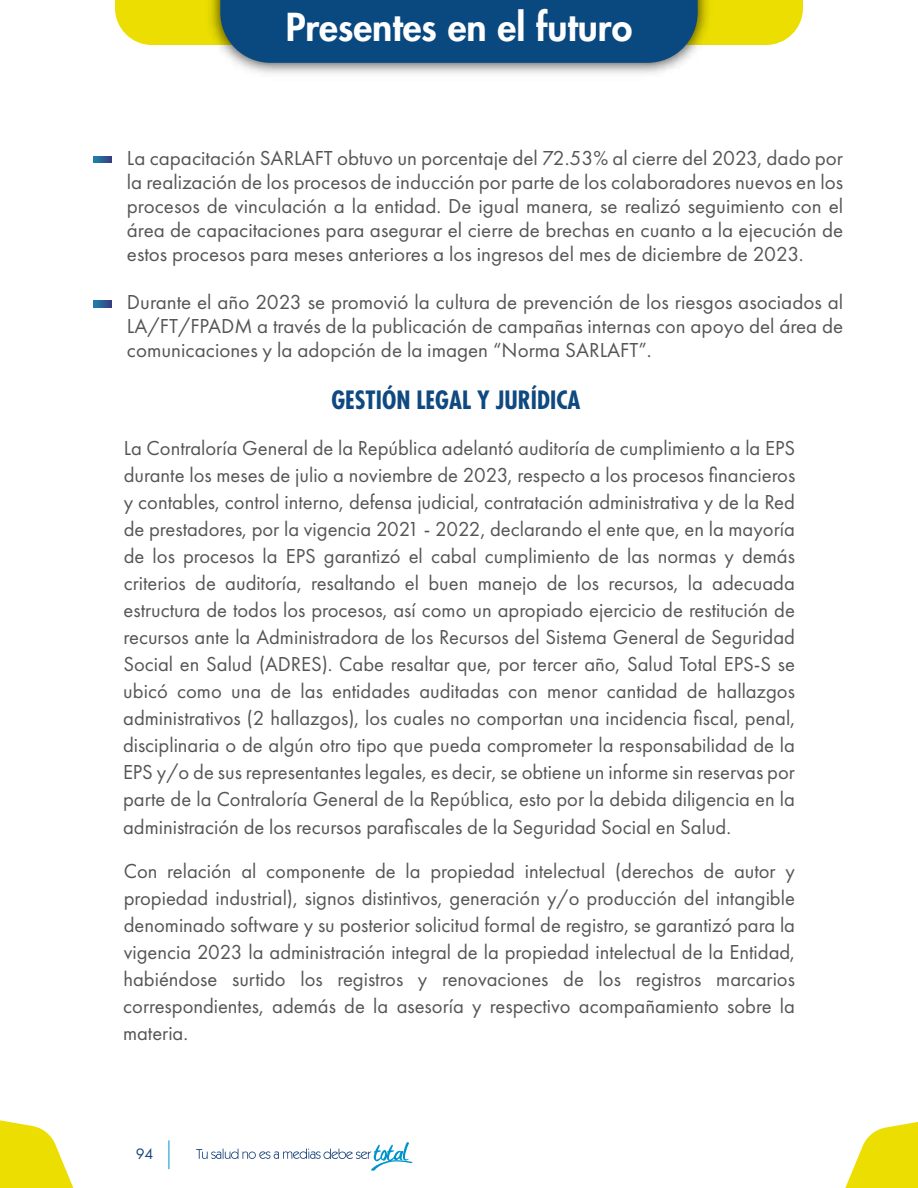
<style>
.page{position:relative;width:918px;height:1188px;background:#fff}
.page>*{position:absolute;margin:0;border:0;box-sizing:border-box;transform-origin:0 0}
.t1{font:800 37.5px "Futura Std";color:#fff}
.t2{font:700 condensed 24.6px "Futura Std";color:#0f4980}
.t3{font:21px/27px "Futura PT";color:#555;text-align:justify}
.t4{font:15.6px "Futura PT";color:#19437c}
</style>
<div class="page">
<svg style="left:196px;top:1142px;width:217px;height:29px"></svg>
<svg style="left:0;top:1120px;width:74px;height:68px"></svg>
<svg style="left:845px;top:1122px;width:73px;height:66px"></svg>
<svg style="left:93px;top:156px;width:19px;height:7px"></svg>
<svg style="left:93px;top:301px;width:19px;height:6px"></svg>
<svg style="left:115px;top:0;width:688px;height:63px;background:#557c73"></svg>
<h1 class="t1" style="left:286px;top:3px;width:348px">Presentes en el futuro</h1>
<p class="t3" style="left:127px;top:146px;width:718px;line-height:24px">La capacitación SARLAFT obtuvo un porcentaje del 72.53% al cierre del 2023, dado por la realización de los procesos de inducción por parte de los colaboradores nuevos en los procesos de vinculación a la entidad. De igual manera, se realizó seguimiento con el área de capacitaciones para asegurar el cierre de brechas en cuanto a la ejecución de estos procesos para meses anteriores a los ingresos del mes de diciembre de 2023.</p>
<p class="t3" style="left:127px;top:290px;width:718px;line-height:24px">Durante el año 2023 se promovió la cultura de prevención de los riesgos asociados al LA/FT/FPADM a través de la publicación de campañas internas con apoyo del área de comunicaciones y la adopción de la imagen “Norma SARLAFT”.</p>
<p class="t2" style="left:331px;top:385px;width:251px">GESTIÓN LEGAL Y JURÍDICA</p>
<p class="t3" style="left:123px;top:435px;width:674px">La Contraloría General de la República adelantó auditoría de cumplimiento a la EPS durante los meses de julio a noviembre de 2023, respecto a los procesos financieros y contables, control interno, defensa judicial, contratación administrativa y de la Red de prestadores, por la vigencia 2021 - 2022, declarando el ente que, en la mayoría de los procesos la EPS garantizó el cabal cumplimiento de las normas y demás criterios de auditoría, resaltando el buen manejo de los recursos, la adecuada estructura de todos los procesos, así como un apropiado ejercicio de restitución de recursos ante la Administradora de los Recursos del Sistema General de Seguridad Social en Salud (ADRES). Cabe resaltar que, por tercer año, Salud Total EPS-S se ubicó como una de las entidades auditadas con menor cantidad de hallazgos administrativos (2 hallazgos), los cuales no comportan una incidencia fiscal, penal, disciplinaria o de algún otro tipo que pueda comprometer la responsabilidad de la EPS y/o de sus representantes legales, es decir, se obtiene un informe sin reservas por parte de la Contraloría General de la República, esto por la debida diligencia en la administración de los recursos parafiscales de la Seguridad Social en Salud.</p>
<p class="t3" style="left:123px;top:857px;width:674px">Con relación al componente de la propiedad intelectual (derechos de autor y propiedad industrial), signos distintivos, generación y/o producción del intangible denominado software y su posterior solicitud formal de registro, se garantizó para la vigencia 2023 la administración integral de la propiedad intelectual de la Entidad, habiéndose surtido los registros y renovaciones de los registros marcarios correspondientes, además de la asesoría y respectivo acompañamiento sobre la materia.</p>
<p class="t4" style="left:136px;top:1144px;width:19px">94</p>
</div>
